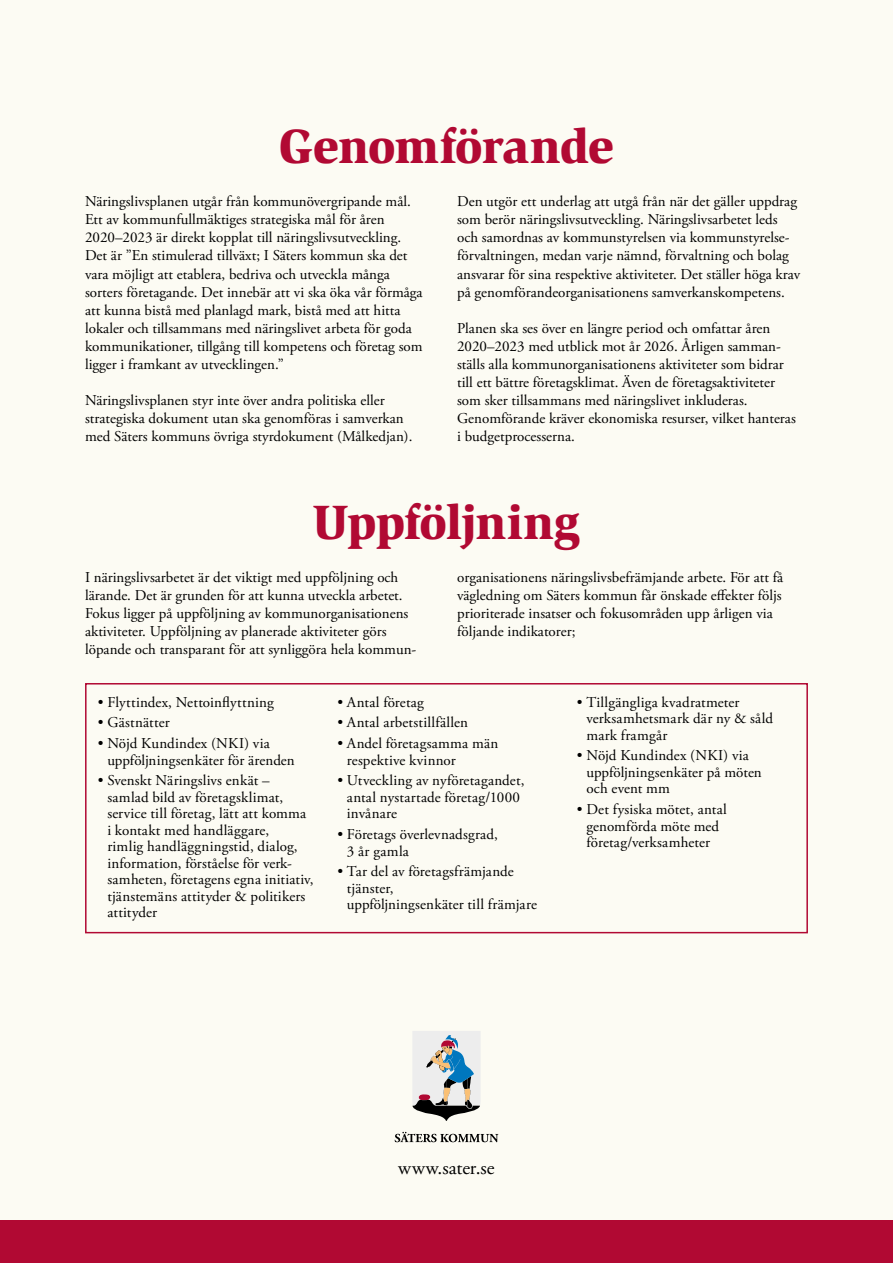
<style>
.page{position:relative;width:893px;height:1263px;background:#fcfbf3}
.page>*{position:absolute;margin:0;border:0;box-sizing:border-box;transform-origin:0 0}
.t1{font:900 49.5px "Slimbach Std";letter-spacing:-.02em;color:#b10933}
.t2{font:19.5px "Adobe Garamond Pro";color:#000}
.t3{font:15px/18px "Adobe Garamond Pro";color:#000}
.t4{font:15px "Adobe Garamond Pro";letter-spacing:.02em;color:#000}
</style>
<div class="page">
<svg style="left:412px;top:1031px;width:68px;height:90px"></svg>
<svg style="left:395px;top:1132px;width:103px;height:10px"></svg>
<div style="left:0;top:1220px;width:893px;height:43px;background:#b10933"></div>
<div style="left:85px;top:683px;width:723px;height:250px;border:2px solid #b10933"></div>
<h1 class="t1" style="left:279px;top:116px;width:336px">Genomförande</h1>
<p class="t3" style="left:85px;top:193px;width:339px">Näringslivsplanen utgår från kommunövergripande mål.<br>Ett av kommunfullmäktiges strategiska mål för åren 2020–2023 är direkt kopplat till näringslivsutveckling.<br>Det är ”En stimulerad tillväxt; I Säters kommun ska det vara möjligt att etablera, bedriva och utveckla många sorters företagande. Det innebär att vi ska öka vår förmåga att kunna bistå med planlagd mark, bistå med att hitta lokaler och tillsammans med näringslivet arbeta för goda kommunikationer, tillgång till kompetens och företag som ligger i framkant av utvecklingen.”</p>
<p class="t3" style="left:85px;top:391px;width:329px">Näringslivsplanen styr inte över andra politiska eller strategiska dokument utan ska genomföras i samverkan med Säters kommuns övriga styrdokument (Målkedjan).</p>
<p class="t3" style="left:457px;top:193px;width:345px">Den utgör ett underlag att utgå från när det gäller uppdrag som berör näringslivsutveckling. Näringslivsarbetet leds och samordnas av kommunstyrelsen via kommunstyrelse&shy;förvaltningen, medan varje nämnd, förvaltning och bolag ansvarar för sina respektive aktiviteter. Det ställer höga krav på genomförandeorganisationens samverkanskompetens.</p>
<p class="t3" style="left:457px;top:319px;width:340px">Planen ska ses över en längre period och omfattar åren 2020–2023 med utblick mot år 2026. Årligen samman&shy;ställs alla kommunorganisationens aktiviteter som bidrar till ett bättre företagsklimat. Även de företagsaktiviteter som sker tillsammans med näringslivet inkluderas.<br>Genomförande kräver ekonomiska resurser, vilket hanteras i budgetprocesserna.</p>
<h1 class="t1" style="left:313px;top:491px;width:269px">Uppföljning</h1>
<p class="t3" style="left:85px;top:569px;width:333px">I näringslivsarbetet är det viktigt med uppföljning och lärande. Det är grunden för att kunna utveckla arbetet.<br>Fokus ligger på uppföljning av kommunorganisationens aktiviteter. Uppföljning av planerade aktiviteter görs löpande och transparant för att synliggöra hela kommun-</p>
<p class="t3" style="left:457px;top:569px;width:327px">organisationens näringslivsbefrämjande arbete. För att få vägledning om Säters kommun får önskade effekter följs prioriterade insatser och fokusområden upp årligen via följande indikatorer;</p>
<p class="t3" style="left:98px;top:693px;width:178px">• Flyttindex, Nettoinflyttning</p>
<p class="t3" style="left:98px;top:714px;width:73px">• Gästnätter</p>
<p class="t3" style="left:107px;top:736px;width:189px;line-height:16.5px;text-indent:-10px">• Nöjd Kundindex (NKI) via uppföljningsenkäter för ärenden</p>
<p class="t3" style="left:107px;top:773px;width:208px;line-height:16.5px;text-indent:-10px">• Svenskt Näringslivs enkät – samlad bild av företagsklimat, service till företag, lätt att komma i kontakt med handläggare,<br>rimlig handläggningstid, dialog, information, förståelse för verk&shy;samheten, företagens egna initiativ, tjänstemäns attityder &amp; politikers attityder</p>
<p class="t3" style="left:337px;top:693px;width:88px">• Antal företag</p>
<p class="t4" style="left:337px;top:714px;width:132px">• Antal arbetstillfällen</p>
<p class="t3" style="left:347px;top:736px;width:153px;line-height:16.5px;text-indent:-10px">• Andel företagsamma män respektive kvinnor</p>
<p class="t3" style="left:347px;top:773px;width:179px;line-height:16.5px;text-indent:-10px">• Utveckling av nyföretagandet, antal nystartade företag/1000 invånare</p>
<p class="t3" style="left:347px;top:827px;width:152px;line-height:16.5px;text-indent:-10px">• Företags överlevnadsgrad,<br>3 år gamla</p>
<p class="t3" style="left:347px;top:864px;width:191px;line-height:16.5px;text-indent:-10px">• Tar del av företagsfrämjande tjänster,<br>uppföljningsenkäter till främjare</p>
<p class="t3" style="left:586px;top:694px;width:188px;line-height:16.5px;text-indent:-10px">• Tillgängliga kvadratmeter verksamhetsmark där ny &amp; såld mark framgår</p>
<p class="t3" style="left:586px;top:748px;width:177px;line-height:16.5px;text-indent:-10px">• Nöjd Kundindex (NKI) via uppföljningsenkäter på möten och event mm</p>
<p class="t3" style="left:577px;top:802px;width:152px;line-height:16.5px;text-align:center">• Det fysiska mötet, antal genomförda möte med företag/verksamheter</p>
<h2 class="t2" style="left:398px;top:1156px;width:98px">www.sater.se</h2>
</div>
